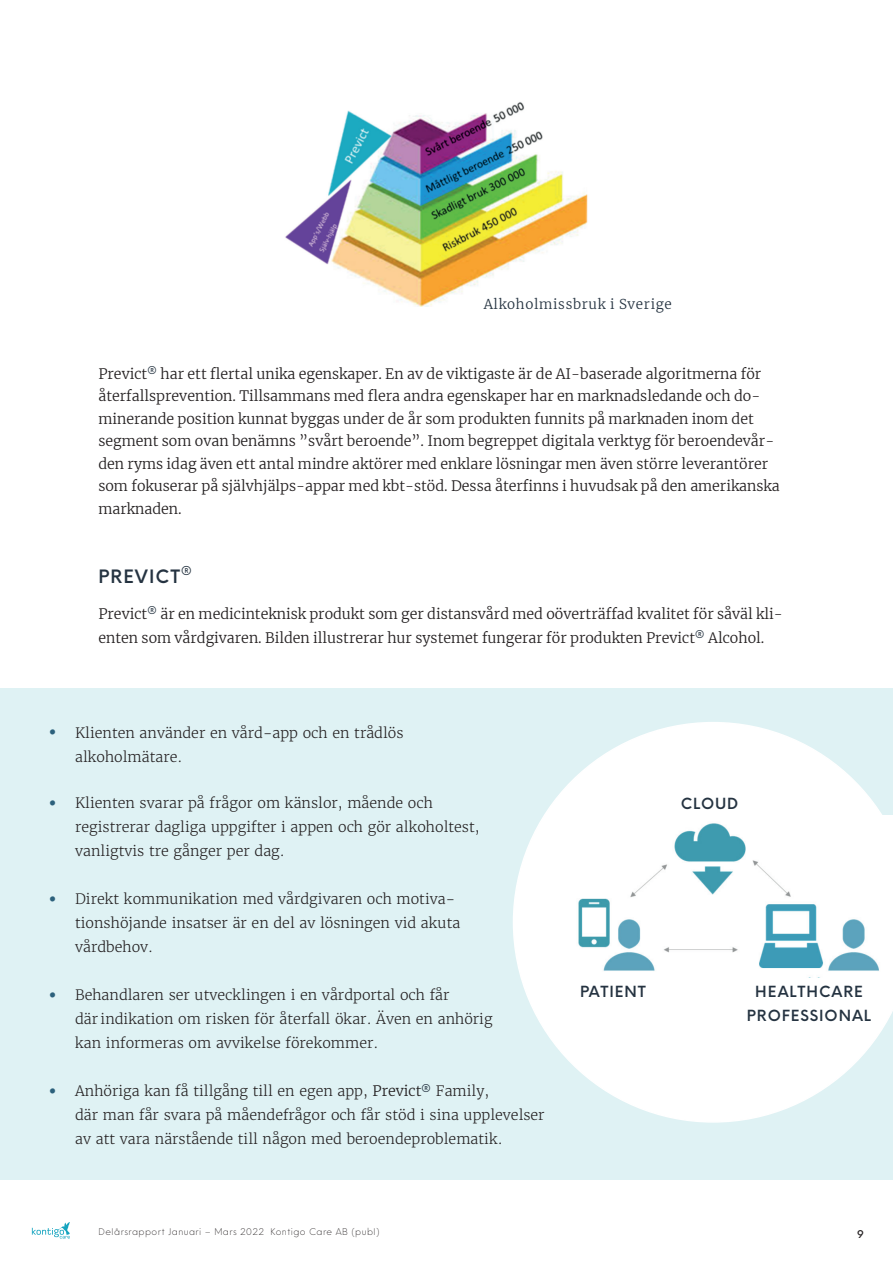
<style>
.page{position:relative;width:893px;height:1263px;background:#fff}
.page>*{position:absolute;margin:0;border:0;box-sizing:border-box;transform-origin:0 0}
.t1{font:600 18px "Neue Einstellung";letter-spacing:.06em;color:#253341}
.t2{font:600 15px/24px "Neue Einstellung";letter-spacing:.06em;color:#253341;text-align:center}
.t3{font:300 14.25px/22.5px "Merriweather";color:#231f20}
.t4{font:300 14.25px/24px "Merriweather";color:#231f20}
.t5{font:300 13.5px "Merriweather";letter-spacing:.05em;color:#253341}
.t6{font:500 10.5px "Neue Einstellung";color:#231f20}
.t7{font:300 9px "Neue Einstellung";letter-spacing:.05em;color:#231f20}
.s1{font-size:30px;color:#2c617c}
.s2{font-style:inherit}
</style>
<div class="page">
<svg style="left:32px;top:1222px;width:38px;height:16px"></svg>
<div style="left:0;top:689px;width:893px;height:491px;background:#dff2f4"></div>
<img style="left:285px;top:102px;width:303px;height:204px">
<svg style="left:513px;top:722px;width:380px;height:401px"></svg>
<img style="left:571px;top:815px;width:322px;height:163px">
<p class="t5" style="left:484px;top:295px;width:190px">Alkoholmissbruk i Sverige</p>
<p class="t3" style="left:98px;top:362px;width:683px">Previct<sup>®</sup> har ett flertal unika egenskaper. En av de viktigaste är de AI-baserade algoritmerna för återfallsprevention. Tillsammans med flera andra egenskaper har en marknadsledande och do&shy;minerande position kunnat byggas under de år som produkten funnits på marknaden inom det segment som ovan benämns ”svårt beroende”. Inom begreppet digitala verktyg för beroendevår&shy;den ryms idag även ett antal mindre aktörer med enklare lösningar men även större leverantörer som fokuserar på självhjälps-appar med kbt-stöd. Dessa återfinns i huvudsak på den amerikanska marknaden.</p>
<p class="t1" style="left:99px;top:564px;width:95px">PREVICT<sup>®</sup></p>
<p class="t3" style="left:98px;top:601px;width:686px;line-height:24px">Previct<sup>®</sup> är en medicinteknisk produkt som ger distansvård med oöverträffad kvalitet för såväl kli&shy;enten som vårdgivaren. Bilden illustrerar hur systemet fungerar för produkten Previct<sup>®</sup> Alcohol.</p>
<p class="t4" style="left:75px;top:720px;width:330px;text-indent:-29px"><span class="s1">•</span> Klienten använder en vård-app och en trådlös alkoholmätare.</p>
<p class="t4" style="left:75px;top:791px;width:406px;text-indent:-29px"><span class="s1">•</span> Klienten svarar på frågor om känslor, mående och registrerar dagliga uppgifter i appen och gör alkoholtest, vanligtvis tre gånger per dag.</p>
<p class="t4" style="left:75px;top:887px;width:387px;text-indent:-29px"><span class="s1">•</span> Direkt kommunikation med vårdgivaren och motiva&shy;tionshöjande insatser är en del av lösningen vid akuta vårdbehov.</p>
<p class="t4" style="left:75px;top:983px;width:419px;text-indent:-29px"><span class="s1">•</span> Behandlaren ser utvecklingen i en vårdportal och får<br>där indikation om risken för återfall ökar. Även en anhörig kan informeras om avvikelse förekommer.</p>
<p class="t4" style="left:75px;top:1079px;width:471px;text-indent:-29px"><span class="s1">•</span> Anhöriga kan få tillgång till en egen app, <span class="s2">Previct</span><sup>®</sup> Family,<br>där man får svara på måendefrågor och får stöd i sina upplevelser av att vara närstående till någon med beroendeproblematik.</p>
<p class="t2" style="left:681px;top:792px;width:59px">CLOUD</p>
<p class="t2" style="left:580px;top:980px;width:67px">PATIENT</p>
<p class="t2" style="left:747px;top:980px;width:126px">HEALTHCARE<br>PROFESSIONAL</p>
<p class="t7" style="left:98px;top:1226px;width:283px">Delårsrapport Januari – Mars 2022 Kontigo Care AB (publ)</p>
<p class="t6" style="left:857px;top:1227px;width:8px">9</p>
</div>
